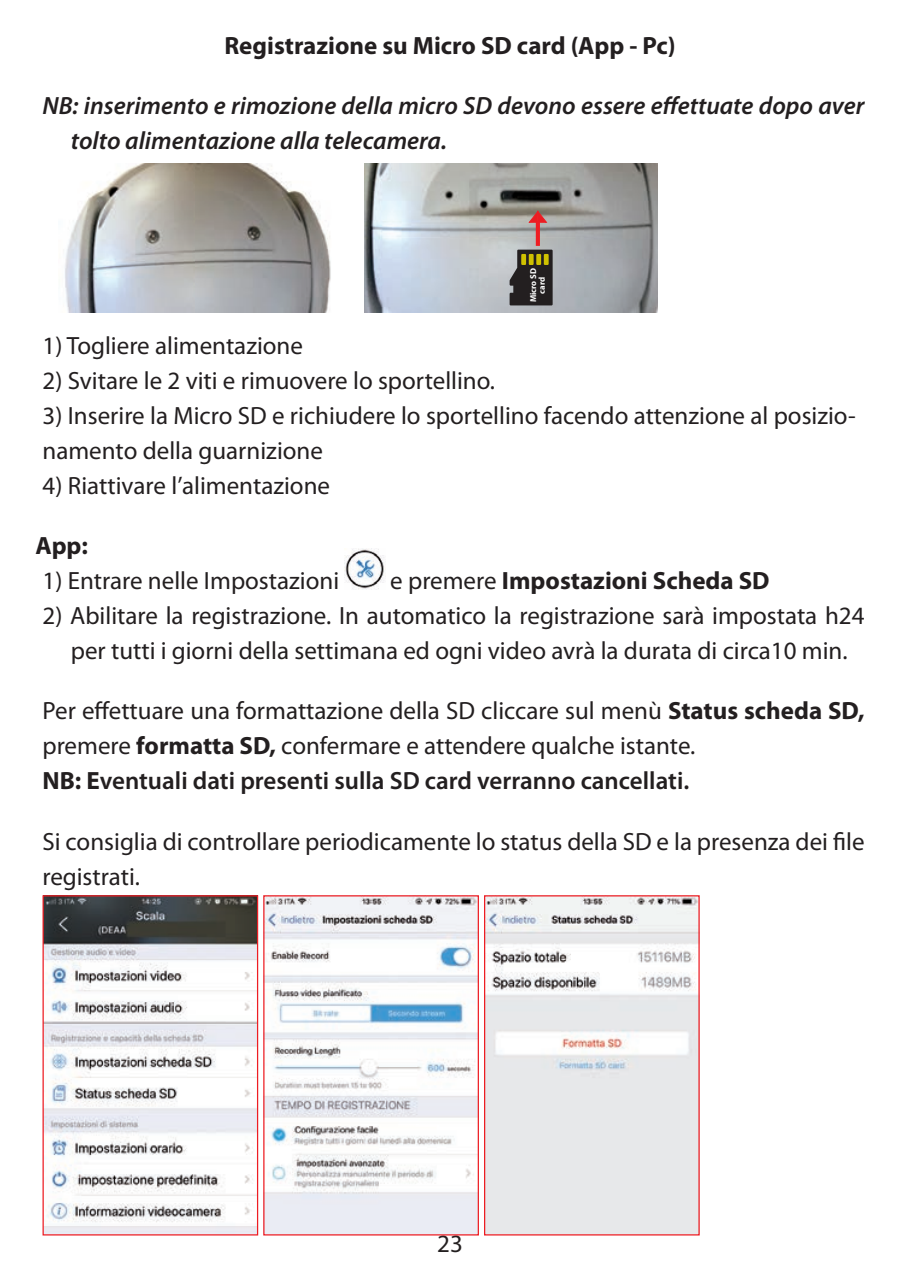
<style>
.page{position:relative;width:900px;height:1269px;background:#fff}
.page>*{position:absolute;margin:0;border:0;box-sizing:border-box;transform-origin:0 0}
.t1{font:25px/35px "Myriad Pro";color:#231f20}
.t2{font:italic 600 25px/35px "Myriad Pro";color:#231f20}
.t3{font:700 25px "Myriad Pro";color:#231f20}
.t4{font:700 8.5px/9px "Myriad Pro";color:#fff;text-align:center}
.s1{font-weight:400}
.s2{font-weight:700}
.s3{font-weight:600}
</style>
<div class="page">
<img style="left:65px;top:163px;width:266px;height:149px">
<img style="left:364px;top:163px;width:294px;height:149px">
<svg style="left:510px;top:250px;width:43px;height:55px"></svg>
<svg style="left:529px;top:211px;width:18px;height:12px"></svg>
<hr style="left:536px;top:222px;width:4px;height:24px;background:#ee1d23">
<img style="left:345px;top:549px;width:39px;height:40px">
<img style="left:45px;top:897px;width:211px;height:336px">
<div style="left:43px;top:895px;width:215px;height:340px;border:1px solid #ee1d23"></div>
<img style="left:265px;top:897px;width:212px;height:336px">
<div style="left:263px;top:895px;width:216px;height:340px;border:1px solid #ee1d23"></div>
<img style="left:486px;top:897px;width:212px;height:336px">
<div style="left:484px;top:895px;width:216px;height:340px;border:1px solid #ee1d23"></div>
<p class="t3" style="left:225px;top:29px;width:453px">Registrazione su Micro SD card (App - Pc)</p>
<p class="t2" style="left:71px;top:88px;width:795px;text-indent:-28px">NB: inserimento e rimozione della micro SD devono essere effettuate dopo aver tolto alimentazione alla telecamera.</p>
<p class="t4" style="left:528px;top:302px;width:36px;rotate:-90deg">Micro SD card</p>
<p class="t1" style="left:43px;top:328px;width:262px">1) Togliere alimentazione</p>
<p class="t1" style="left:43px;top:363px;width:454px">2) Svitare le 2 viti e rimuovere lo sportellino.</p>
<p class="t1" style="left:43px;top:398px;width:815px">3) Inserire la Micro SD e richiudere lo sportellino facendo attenzione al posizio&shy;namento della guarnizione</p>
<p class="t1" style="left:43px;top:468px;width:289px">4) Riattivare l’alimentazione</p>
<p class="t3" style="left:35px;top:529px;width:54px">App:</p>
<p class="t1" style="left:43px;top:563px;width:298px">1) Entrare nelle Impostazioni</p>
<p class="t3" style="left:390px;top:564px;width:381px"><span class="s1">e premere</span> Impostazioni Scheda SD</p>
<p class="t1" style="left:43px;top:598px;width:824px;text-align:center">2) Abilitare la registrazione. In automatico la registrazione sarà impostata h24 per tutti i giorni della settimana ed ogni video avrà la durata di circa10 min.</p>
<p class="t1" style="left:43px;top:693px;width:823px">Per effettuare una formattazione della SD cliccare sul menù <span class="s2">Status scheda SD, </span>premere <span class="s2">formatta SD,</span> confermare e attendere qualche istante.<br><span class="s2">NB: E</span><span class="s3">ventuali dati presenti sulla SD card verranno cancellati.</span></p>
<p class="t1" style="left:43px;top:823px;width:824px">Si consiglia di controllare periodicamente lo status della SD e la presenza dei file registrati.</p>
<p class="t1" style="left:437px;top:1226px;width:27px">23</p>
</div>
